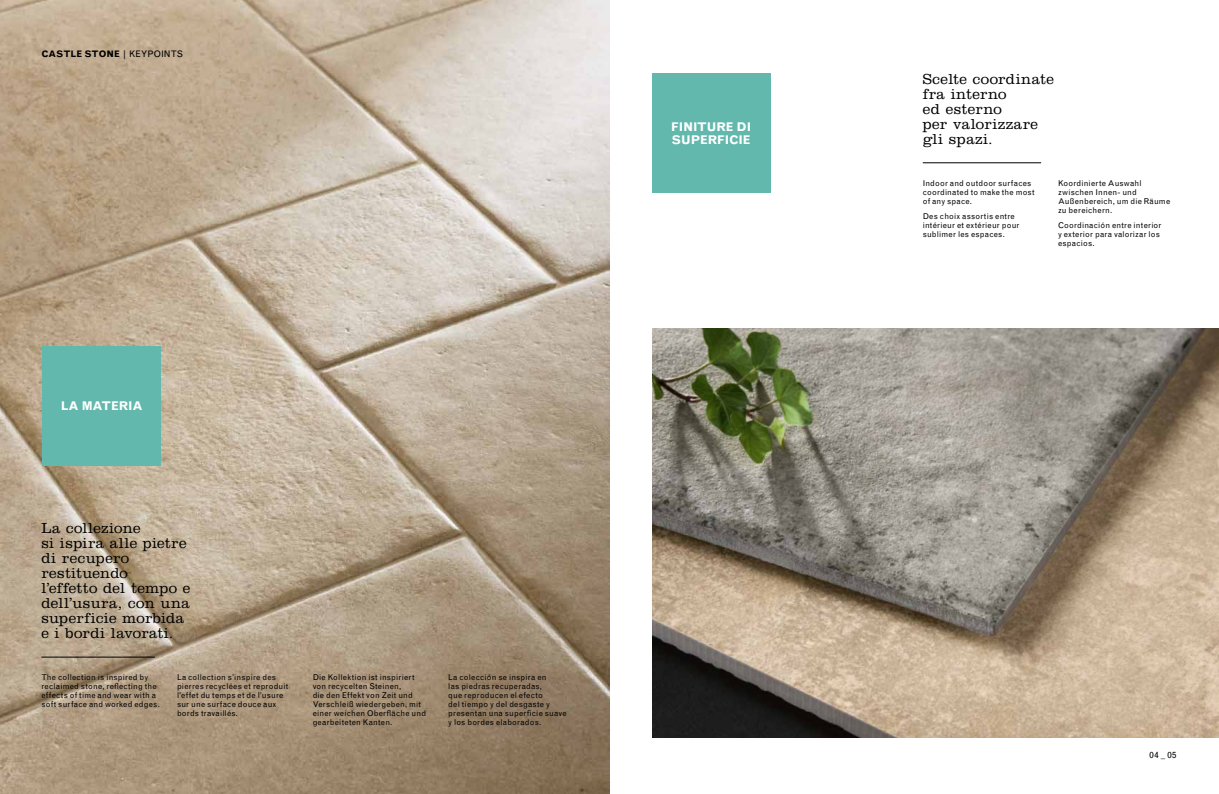
<style>
.page{position:relative;width:1219px;height:794px;background:#fff}
.page>*{position:absolute;margin:0;border:0;box-sizing:border-box;transform-origin:0 0}
.t1{font:300 15px/15px "Clarendon LT Std";letter-spacing:.025em;color:#000}
.t2{font:700 12px/13px "Grotesque MT Std";letter-spacing:-.015em;color:#fff}
.t3{font:700 9px "Grotesque MT Std";letter-spacing:.005em;color:#000}
.t4{font:9px "Grotesque MT Std";color:#000}
.t5{font:8px/9px "Grotesque MT Std";letter-spacing:.025em;color:#000}
.s1{font-weight:400}
</style>
<div class="page">
<img style="left:0;top:0;width:609px;height:794px">
<hr style="left:923px;top:162px;width:118px;height:1px;background:#000">
<hr style="left:41px;top:656px;width:114px;height:1px;background:#000">
<div style="left:43px;top:346px;width:118px;height:119px;background:#63b8ad"></div>
<div style="left:652px;top:74px;width:118px;height:119px;background:#63b8ad"></div>
<img style="left:652px;top:329px;width:567px;height:408px">
<p class="t3" style="left:41px;top:48px;width:143px">CASTLE STONE <span class="s1">| KEYPOINTS</span></p>
<h2 class="t2" style="left:61px;top:399px;width:83px">LA MATERIA</h2>
<h1 class="t1" style="left:41px;top:520px;width:151px">La collezione<br>si ispira alle pietre di recupero restituendo<br>l’effetto del tempo e dell’usura, con una superficie morbida e i bordi lavorati.</h1>
<p class="t5" style="left:41px;top:673px;width:120px">The collection is inspired by reclaimed stone, reflecting the effects of time and wear with a soft surface and worked edges.</p>
<p class="t5" style="left:177px;top:673px;width:113px">La collection s’inspire des pierres recyclées et reproduit l’effet du temps et de l’usure sur une surface douce aux bords travaillés.</p>
<p class="t5" style="left:313px;top:673px;width:115px">Die Kollektion ist inspiriert von recycelten Steinen,<br>die den Effekt von Zeit und<br>Verschleiß wiedergeben, mit einer weichen Oberfläche und gearbeiteten Kanten.</p>
<p class="t5" style="left:448px;top:673px;width:120px">La colección se inspira en<br>las piedras recuperadas,<br>que reproducen el efecto<br>del tiempo y del desgaste y presentan una superficie suave y los bordes elaborados.</p>
<h2 class="t2" style="left:671px;top:120px;width:81px">FINITURE DI<br>SUPERFICIE</h2>
<h1 class="t1" style="left:923px;top:71px;width:133px">Scelte coordinate fra interno<br>ed esterno<br>per valorizzare gli spazi.</h1>
<p class="t5" style="left:923px;top:179px;width:113px">Indoor and outdoor surfaces coordinated to make the most of any space.</p>
<p class="t5" style="left:923px;top:211px;width:98px">Des choix assortis entre intérieur et extérieur pour sublimer les espaces.</p>
<p class="t5" style="left:1058px;top:179px;width:114px">Koordinierte Auswahl zwischen Innen- und<br>Außenbereich, um die Räume zu bereichern.</p>
<p class="t5" style="left:1058px;top:220px;width:105px">Coordinación entre interior y exterior para valorizar los espacios.</p>
<p class="t4" style="left:1150px;top:749px;width:28px">04 _ 05</p>
</div>
